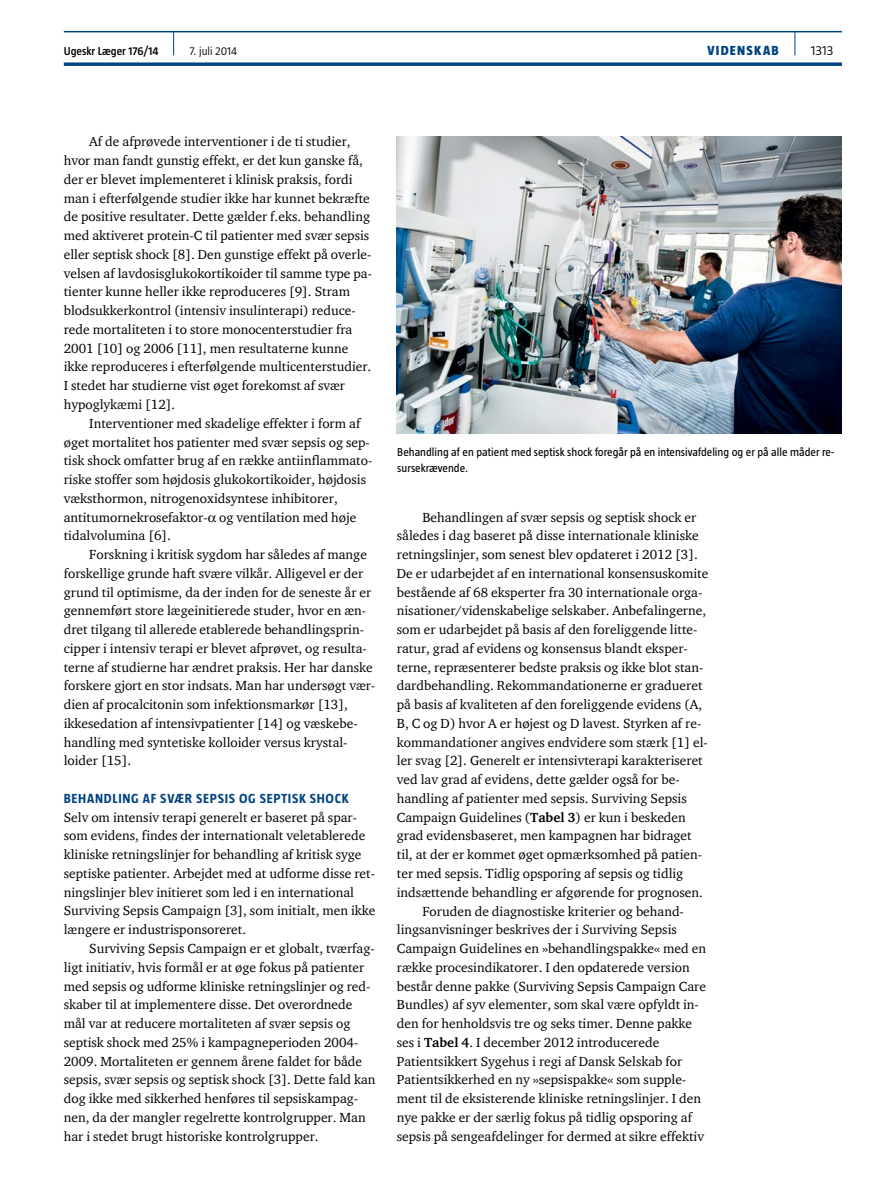
<style>
.page{position:relative;width:893px;height:1191px;background:#fff}
.page>*{position:absolute;margin:0;border:0;box-sizing:border-box;transform-origin:0 0}
.t1{font:13.5px/18.8px "ITC Charter Com";color:#000}
.t2{font:700 13.5px "Taz";letter-spacing:.05em;color:#004282}
.t3{font:800 13.5px "Taz";letter-spacing:.095em;color:#004282}
.t4{font:300 13.5px "Taz";color:#000}
.t5{font:11.7px/15.8px "Taz";color:#000}
.t6{font:600 11.7px "Taz";color:#000}
.t7{font:300 11.7px "Taz";color:#000}
.s1{font-weight:700}
.s2{font-style:italic}
</style>
<div class="page">
<hr style="left:64px;top:31px;width:778px;height:1px;background:#004282">
<svg style="left:64px;top:62px;width:778px;height:4px;background:#225b92"></svg>
<svg style="left:794px;top:32px;width:1px;height:23px"></svg>
<svg style="left:173px;top:32px;width:1px;height:23px"></svg>
<img style="left:397px;top:136px;width:445px;height:297px">
<p class="t6" style="left:64px;top:45px;width:96px">Ugeskr Læger 176/14</p>
<p class="t7" style="left:190px;top:45px;width:49px">7. juli 2014</p>
<p class="t3" style="left:707px;top:43px;width:73px">VIDENSKAB</p>
<p class="t4" style="left:811px;top:43px;width:24px">1313</p>
<p class="t1" style="left:64px;top:132px;width:310px;text-indent:26px">Af de afprøvede interventioner i de ti studier, hvor man fandt gunstig effekt, er det kun ganske få, der er blevet implementeret i klinisk praksis, fordi man i efterfølgende studier ikke har kunnet bekræfte de positive resultater. Dette gælder f.eks. behandling med aktiveret protein-C til patienter med svær sepsis eller septisk shock [8]. Den gunstige effekt på overle&shy;velsen af lavdosisglukokortikoider til samme type pa&shy;tienter kunne heller ikke reproduceres [9]. Stram blodsukkerkontrol (intensiv insulinterapi) reduce&shy;rede mortaliteten i to store monocenterstudier fra 2001 [10] og 2006 [11], men resultaterne kunne ikke reproduceres i efterfølgende multicenterstudier.<br>I stedet har studierne vist øget forekomst af svær hypoglykæmi [12].</p>
<p class="t1" style="left:64px;top:413px;width:310px;text-indent:26px">Interventioner med skadelige effekter i form af øget mortalitet hos patienter med svær sepsis og sep&shy;tisk shock omfatter brug af en række antiinflammato&shy;riske stoffer som højdosis glukokortikoider, højdosis væksthormon, nitrogenoxidsyntese inhibitorer, antitumornekrosefaktor- og ventilation med høje tidalvolumina [6].</p>
<p class="t1" style="left:64px;top:545px;width:313px;text-indent:26px">Forskning i kritisk sygdom har således af mange forskellige grunde haft svære vilkår. Alligevel er der grund til optimisme, da der inden for de seneste år er gennemført store lægeinitierede studer, hvor en æn&shy;dret tilgang til allerede etablerede behandlingsprin&shy;cipper i intensiv terapi er blevet afprøvet, og resulta&shy;terne af studierne har ændret praksis. Her har danske forskere gjort en stor indsats. Man har undersøgt vær&shy;dien af procalcitonin som infektionsmarkør [13], ikkesedation af intensivpatienter [14] og væskebe&shy;handling med syntetiske kolloider versus krystal&shy;loider [15].</p>
<p class="t2" style="left:64px;top:790px;width:32px">BEHANDL</p>
<p class="t2" style="left:118px;top:790px;width:86px">ING AF SVÆR SEPS</p>
<p class="t2" style="left:225px;top:790px;width:43px">IS OG SEPT</p>
<p class="t2" style="left:288px;top:790px;width:62px">ISK SHOCK</p>
<p class="t1" style="left:64px;top:807px;width:313px">Selv om intensiv terapi generelt er baseret på spar&shy;som evidens, findes der internationalt veletablerede kliniske retningslinjer for behandling af kritisk syge septiske patienter. Arbejdet med at udforme disse ret&shy;ningslinjer blev initieret som led i en international Surviving Sepsis Campaign [3], som initialt, men ikke længere er industrisponsoreret.</p>
<p class="t1" style="left:64px;top:938px;width:313px;text-indent:26px">Surviving Sepsis Campaign er et globalt, tværfag&shy;ligt initiativ, hvis formål er at øge fokus på patienter med sepsis og udforme kliniske retningslinjer og red&shy;skaber til at implementere disse. Det overordnede mål var at reducere mortaliteten af svær sepsis og septisk shock med 25% i kampagneperioden 2004- 2009. Mortaliteten er gennem årene faldet for både sepsis, svær sepsis og septisk shock [3]. Dette fald kan dog ikke med sikkerhed henføres til sepsiskampag&shy;nen, da der mangler regelrette kontrolgrupper. Man har i stedet brugt historiske kontrolgrupper.</p>
<p class="t5" style="left:397px;top:444px;width:438px">Behandling af en patient med septisk shock foregår på en intensivafdeling og er på alle måder re&shy;sursekrævende.</p>
<p class="t1" style="left:422px;top:507px;width:275px">Behandlingen af svær sepsis og septisk shock er</p>
<p class="t1" style="left:397px;top:526px;width:303px">således i dag baseret på disse internationale kliniske</p>
<p class="t1" style="left:397px;top:545px;width:302px">retningslinjer, som senest blev opdateret i 2012 [3].</p>
<p class="t1" style="left:397px;top:563px;width:313px">De er udarbejdet af en international konsensuskomite</p>
<p class="t1" style="left:397px;top:582px;width:307px">bestående af 68 eksperter fra 30 internationale orga-</p>
<p class="t1" style="left:397px;top:601px;width:311px">nisationer/videnskabelige selskaber. Anbefalingerne,</p>
<p class="t1" style="left:397px;top:620px;width:302px">som er udarbejdet på basis af den foreliggende litte-</p>
<p class="t1" style="left:397px;top:638px;width:292px">ratur, grad af evidens og konsensus blandt eksper-</p>
<p class="t1" style="left:397px;top:657px;width:308px">terne, repræsenterer bedste praksis og ikke blot stan-</p>
<p class="t1" style="left:397px;top:676px;width:307px">dardbehandling. Rekommandationerne er gradueret</p>
<p class="t1" style="left:397px;top:695px;width:307px">på basis af kvaliteten af den foreliggende evidens (A,</p>
<p class="t1" style="left:397px;top:713px;width:306px">B, C og D) hvor A er højest og D lavest. Styrken af re-</p>
<p class="t1" style="left:397px;top:732px;width:312px">kommandationer angives endvidere som stærk [1] el-</p>
<p class="t1" style="left:397px;top:751px;width:307px">ler svag [2]. Generelt er intensivterapi karakteriseret</p>
<p class="t1" style="left:397px;top:770px;width:284px">ved lav grad af evidens, dette gælder også for be-</p>
<p class="t1" style="left:397px;top:788px;width:291px">handling af patienter med sepsis. Surviving Sepsis</p>
<p class="t1" style="left:397px;top:807px;width:291px">Campaign Guidelines (<span class="s1">Tabel 3</span>) er kun i beskeden</p>
<p class="t1" style="left:397px;top:826px;width:296px">grad evidensbaseret, men kampagnen har bidraget</p>
<p class="t1" style="left:397px;top:845px;width:307px">til, at der er kommet øget opmærksomhed på patien-</p>
<p class="t1" style="left:397px;top:863px;width:288px">ter med sepsis. Tidlig opsporing af sepsis og tidlig</p>
<p class="t1" style="left:397px;top:882px;width:307px">indsættende behandling er afgørende for prognosen.</p>
<p class="t1" style="left:422px;top:901px;width:263px">Foruden de diagnostiske kriterier og behand-</p>
<p class="t1" style="left:397px;top:920px;width:281px">lingsanvisninger beskrives der i <span class="s2">S</span>urviving Sepsis</p>
<p class="t1" style="left:397px;top:939px;width:311px">Campaign Guidelines en »behandlingspakke« med en</p>
<p class="t1" style="left:397px;top:957px;width:294px">række procesindikatorer. I den opdaterede version</p>
<p class="t1" style="left:397px;top:976px;width:311px">består denne pakke (Surviving Sepsis Campaign Care</p>
<p class="t1" style="left:397px;top:995px;width:304px">Bundles) af syv elementer, som skal være opfyldt in-</p>
<p class="t1" style="left:397px;top:1014px;width:297px">den for henholdsvis tre og seks timer. Denne pakke</p>
<p class="t1" style="left:397px;top:1032px;width:264px">ses i <span class="s1">Tabel 4</span>. I december 2012 introducerede</p>
<p class="t1" style="left:397px;top:1051px;width:287px">Patientsikkert Sygehus i regi af Dansk Selskab for</p>
<p class="t1" style="left:397px;top:1070px;width:291px">Patientsikkerhed en ny »sepsispakke« som supple-</p>
<p class="t1" style="left:397px;top:1089px;width:306px">ment til de eksisterende kliniske retningslinjer. I den</p>
<p class="t1" style="left:397px;top:1107px;width:297px">nye pakke er der særlig fokus på tidlig opsporing af</p>
<p class="t1" style="left:397px;top:1126px;width:309px">sepsis på sengeafdelinger for dermed at sikre effektiv</p>
</div>
